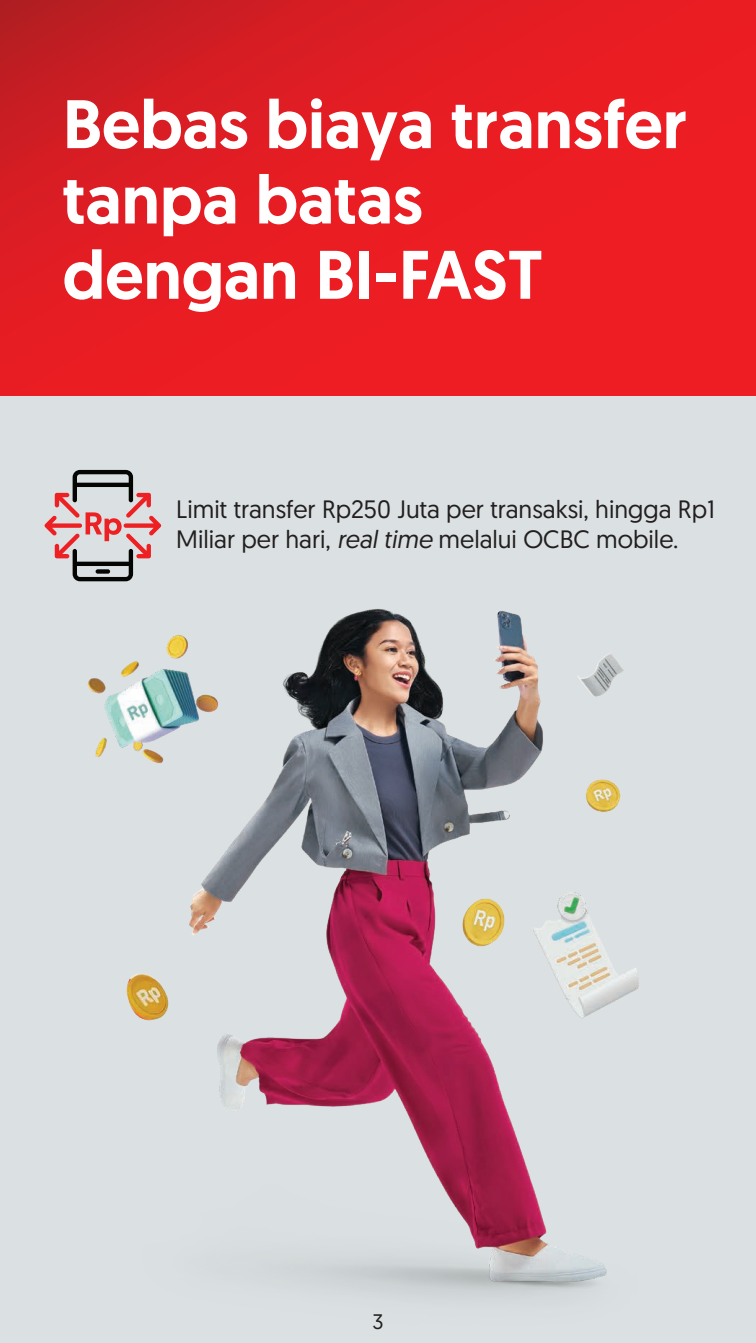
<style>
.page{position:relative;width:756px;height:1343px;background:#fff}
.page>*{position:absolute;margin:0;border:0;box-sizing:border-box;transform-origin:0 0}
.t1{font:500 68.4px/75.3px "Geomanist";color:#fff}
.t2{font:25.2px/30.6px "Geomanist";color:#231f20}
.t3{font:21px "Geomanist";color:#231f20}
.s1{font-style:italic}
</style>
<div class="page">
<div style="left:0;top:0;width:755px;height:1343px;background:#dbe1e2"></div>
<svg style="left:0;top:0;width:755px;height:396px;background:#e41d23"></svg>
<img style="left:78px;top:525px;width:561px;height:772px">
<svg style="left:44px;top:470px;width:117px;height:111px"></svg>
<h1 class="t1" style="left:63px;top:86px;width:626px">Bebas biaya transfer tanpa batas<br>dengan BI-FAST</h1>
<p class="t2" style="left:176px;top:493px;width:540px">Limit transfer Rp250 Juta per transaksi, hingga Rp1<br>Miliar per hari, <span class="s1">real time</span> melalui OCBC mobile.</p>
<p class="t3" style="left:372px;top:1308px;width:13px">3</p>
</div>
